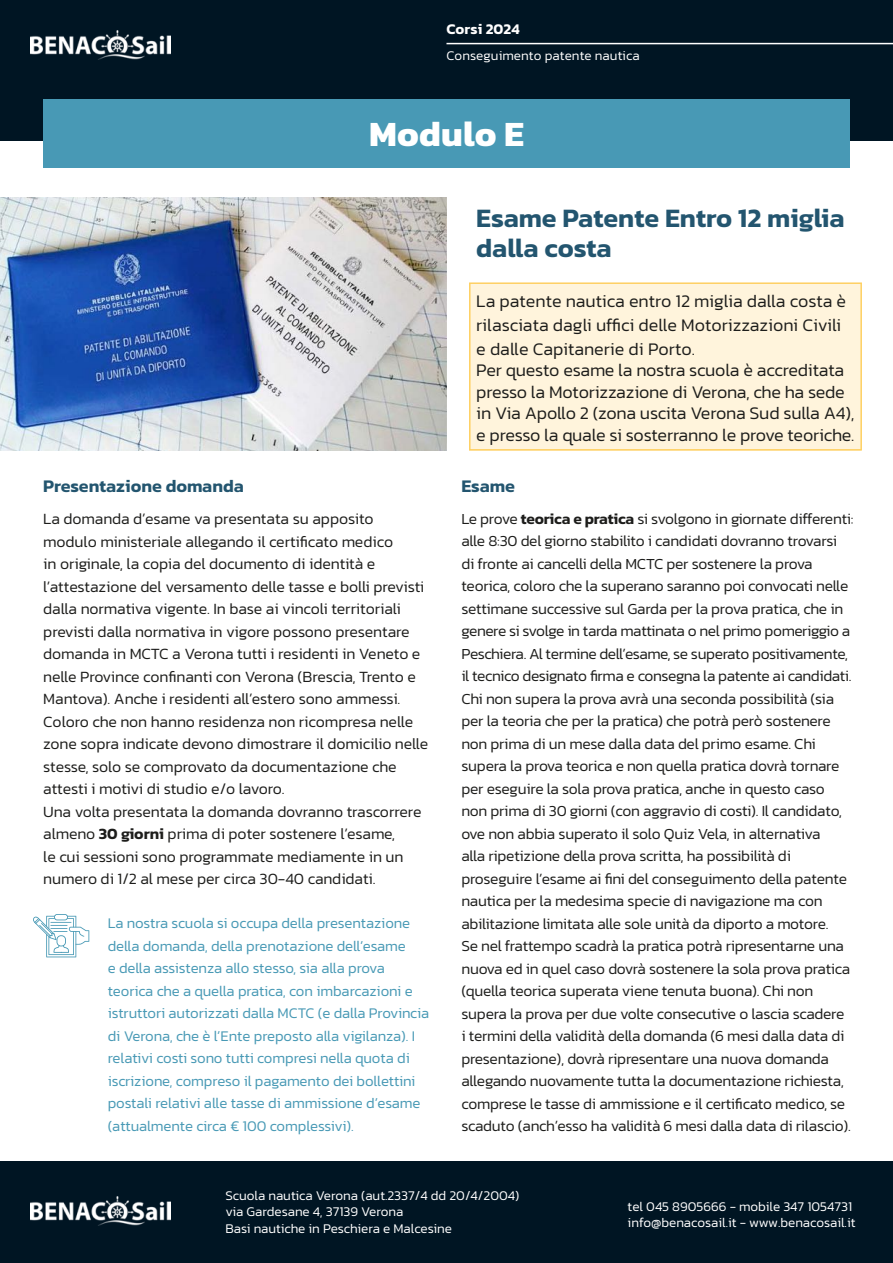
<style>
.page{position:relative;width:893px;height:1263px;background:#fff}
.page>*{position:absolute;margin:0;border:0;box-sizing:border-box;transform-origin:0 0}
.t1{font:700 36px "Kanit";letter-spacing:.005em;color:#fff}
.t2{font:600 27px/30px "Kanit";color:#23556f}
.t3{font:300 18px/21.6px "Kanit";letter-spacing:-.01em;color:#1d1d1b}
.t4{font:600 18px "Kanit";color:#23556f}
.t5{font:300 15.9px/22.5px "Kanit";letter-spacing:-.005em;color:#1d1d1b}
.t6{font:300 15.6px/22.5px "Kanit";letter-spacing:-.015em;color:#1d1d1b}
.t7{font:300 15px/22.5px "Kanit";letter-spacing:-.005em;color:#4899b5}
.t8{font:600 15px "Kanit";letter-spacing:.005em;color:#fff}
.t9{font:300 13.5px/16.2px "Kanit";color:#fff}
.s1{font-weight:600}
</style>
<div class="page">
<div style="left:0;top:1161px;width:893px;height:102px;background:#001523"></div>
<img style="left:31px;top:1197px;width:140px;height:29px">
<div style="left:470px;top:283px;width:391px;height:168px;background:#fff4dc"></div>
<div style="left:469px;top:282px;width:393px;height:169px;border:2px solid #fed062"></div>
<div style="left:0;top:0;width:893px;height:140px;background:#001523"></div>
<div style="left:43px;top:100px;width:807px;height:68px;background:#4899b5"></div>
<img style="left:0;top:198px;width:446px;height:253px">
<hr style="left:446px;top:43px;width:447px;height:1px;background:#fff">
<img style="left:31px;top:31px;width:140px;height:29px">
<svg style="left:33px;top:914px;width:56px;height:43px"></svg>
<p class="t8" style="left:446px;top:17px;width:75px">Corsi 2024</p>
<p class="t9" style="left:446px;top:48px;width:195px">Conseguimento patente nautica</p>
<h1 class="t1" style="left:369px;top:106px;width:156px">Modulo E</h1>
<h2 class="t2" style="left:476px;top:203px;width:370px">Esame Patente Entro 12 miglia dalla costa</h2>
<p class="t3" style="left:476px;top:288px;width:371px;line-height:24px">La patente nautica entro 12 miglia dalla costa è rilasciata dagli uffici delle Motorizzazioni Civili e dalle Capitanerie di Porto.</p>
<p class="t3" style="left:476px;top:359px;width:380px">Per questo esame la nostra scuola è accreditata presso la Motorizzazione di Verona, che ha sede in Via Apollo 2 (zona uscita Verona Sud sulla A4), e presso la quale si sosterranno le prove teoriche.</p>
<p class="t4" style="left:43px;top:472px;width:202px">Presentazione domanda</p>
<p class="t4" style="left:461px;top:472px;width:55px">Esame</p>
<p class="t5" style="left:43px;top:507px;width:387px">La domanda d’esame va presentata su apposito modulo ministeriale allegando il certificato medico<br>in originale, la copia del documento di identità e l’attestazione del versamento delle tasse e bolli previsti dalla normativa vigente. In base ai vincoli territoriali previsti dalla normativa in vigore possono presentare domanda in MCTC a Verona tutti i residenti in Veneto e nelle Province confinanti con Verona (Brescia, Trento e Mantova). Anche i residenti all’estero sono ammessi.<br>Coloro che non hanno residenza non ricompresa nelle zone sopra indicate devono dimostrare il domicilio nelle stesse, solo se comprovato da documentazione che attesti i motivi di studio e/o lavoro.<br>Una volta presentata la domanda dovranno trascorrere almeno <span class="s1">30 giorni</span> prima di poter sostenere l’esame,<br>le cui sessioni sono programmate mediamente in un numero di 1/2 al mese per circa 30-40 candidati.</p>
<p class="t6" style="left:461px;top:507px;width:394px">Le prove <span class="s1">teorica e pratica</span> si svolgono in giornate differenti: alle 8:30 del giorno stabilito i candidati dovranno trovarsi di fronte ai cancelli della MCTC per sostenere la prova teorica, coloro che la superano saranno poi convocati nelle settimane successive sul Garda per la prova pratica, che in genere si svolge in tarda mattinata o nel primo pomeriggio a Peschiera. Al termine dell’esame, se superato positivamente, il tecnico designato firma e consegna la patente ai candidati.<br>Chi non supera la prova avrà una seconda possibilità (sia per la teoria che per la pratica) che potrà però sostenere non prima di un mese dalla data del primo esame. Chi supera la prova teorica e non quella pratica dovrà tornare per eseguire la sola prova pratica, anche in questo caso non prima di 30 giorni (con aggravio di costi). Il candidato, ove non abbia superato il solo Quiz Vela, in alternativa<br>alla ripetizione della prova scritta, ha possibilità di proseguire l’esame ai fini del conseguimento della patente nautica per la medesima specie di navigazione ma con abilitazione limitata alle sole unità da diporto a motore.<br>Se nel frattempo scadrà la pratica potrà ripresentarne una nuova ed in quel caso dovrà sostenere la sola prova pratica (quella teorica superata viene tenuta buona). Chi non supera la prova per due volte consecutive o lascia scadere<br>i termini della validità della domanda (6 mesi dalla data di presentazione), dovrà ripresentare una nuova domanda allegando nuovamente tutta la documentazione richiesta, comprese le tasse di ammissione e il certificato medico, se scaduto (anch’esso ha validità 6 mesi dalla data di rilascio).</p>
<p class="t7" style="left:108px;top:912px;width:323px">La nostra scuola si occupa della presentazione della domanda, della prenotazione dell’esame<br>e della assistenza allo stesso, sia alla prova teorica che a quella pratica, con imbarcazioni e istruttori autorizzati dalla MCTC (e dalla Provincia di Verona, che è l’Ente preposto alla vigilanza). I relativi costi sono tutti compresi nella quota di iscrizione, compreso il pagamento dei bollettini postali relativi alle tasse di ammissione d’esame (attualmente circa € 100 complessivi).</p>
<p class="t9" style="left:225px;top:1187px;width:295px">Scuola nautica Verona (aut.2337/4 dd 20/4/2004) via Gardesane 4, 37139 Verona<br>Basi nautiche in Peschiera e Malcesine</p>
<p class="t9" style="left:628px;top:1198px;width:229px">tel 045 8905666 - mobile 347 1054731 info@benacosail.it - www.benacosail.it</p>
</div>
